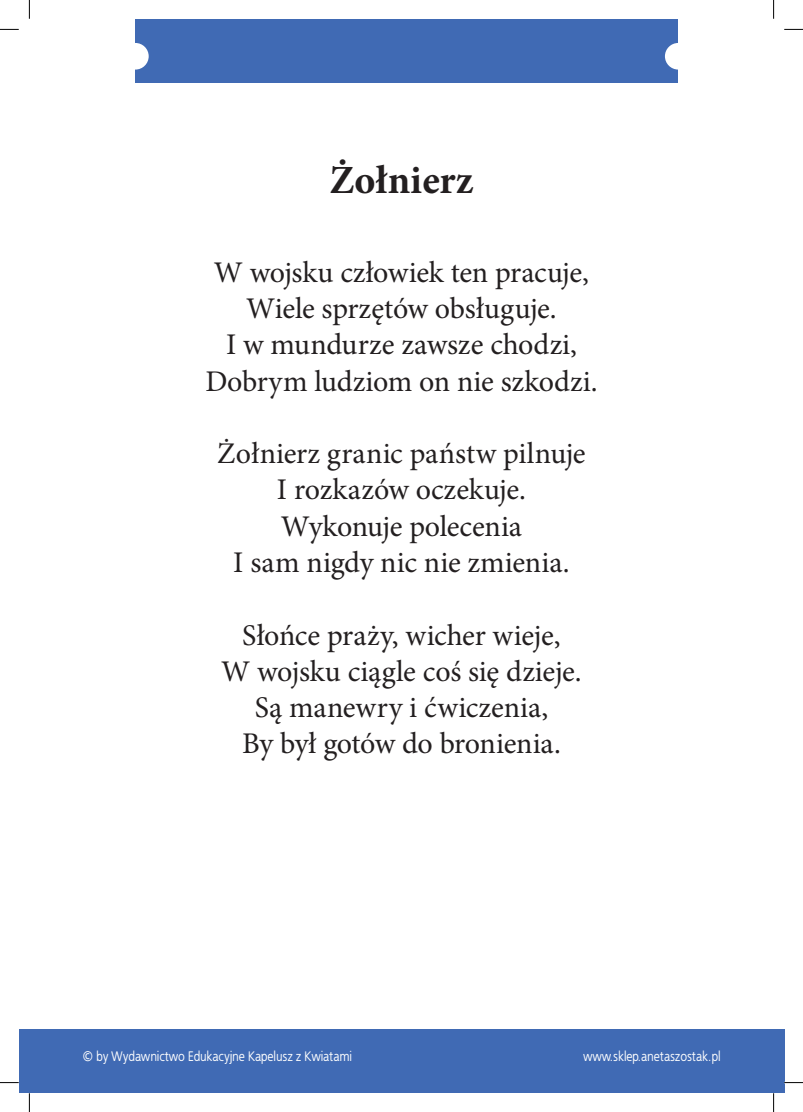
<style>
.page{position:relative;width:803px;height:1112px;background:#fff}
.page>*{position:absolute;margin:0;border:0;box-sizing:border-box;transform-origin:0 0}
.tytul{font:700 40px "Minion Pro";color:#231f20}
.wiersz{font:30px "Minion Pro";letter-spacing:-.01em;color:#231f20}
.t1{font:13.75px "Bureau TTEFN";color:#fff}
</style>
<div class="page">
<div style="left:135px;top:19px;width:543px;height:64px;background:#406ab4"></div>
<div style="left:19px;top:1029px;width:765px;height:63px;background:#406ab4"></div>
<div style="left:122px;top:43px;width:27px;height:27px;background:#fff;border-radius:50%"></div>
<div style="left:665px;top:43px;width:26px;height:27px;background:#fff;border-radius:50%"></div>
<svg style="left:0;top:29px;width:19px;height:1px"></svg>
<svg style="left:784px;top:29px;width:19px;height:1px"></svg>
<svg style="left:0;top:1082px;width:19px;height:1px"></svg>
<svg style="left:784px;top:1081px;width:19px;height:2px"></svg>
<svg style="left:29px;top:0;width:1px;height:19px"></svg>
<svg style="left:29px;top:1092px;width:1px;height:19px"></svg>
<svg style="left:773px;top:0;width:1px;height:19px"></svg>
<svg style="left:773px;top:1092px;width:1px;height:19px"></svg>
<p class="tytul" style="left:329px;top:152px;width:146px">Żołnierz</p>
<p class="wiersz" style="left:214px;top:252px;width:377px">W wojsku człowiek ten pracuje,</p>
<p class="wiersz" style="left:246px;top:288px;width:312px">Wiele sprzętów obsługuje.</p>
<p class="wiersz" style="left:226px;top:324px;width:352px">I w mundurze zawsze chodzi,</p>
<p class="wiersz" style="left:205px;top:361px;width:394px">Dobrym ludziom on nie szkodzi.</p>
<p class="wiersz" style="left:217px;top:433px;width:370px">Żołnierz granic państw pilnuje</p>
<p class="wiersz" style="left:277px;top:469px;width:251px">I rozkazów oczekuje.</p>
<p class="wiersz" style="left:281px;top:506px;width:243px">Wykonuje polecenia</p>
<p class="wiersz" style="left:233px;top:542px;width:338px">I sam nigdy nic nie zmienia.</p>
<p class="wiersz" style="left:242px;top:614px;width:320px">Słońce praży, wicher wieje,</p>
<p class="wiersz" style="left:221px;top:651px;width:362px">W wojsku ciągle coś się dzieje.</p>
<p class="wiersz" style="left:255px;top:687px;width:295px">Są manewry i ćwiczenia,</p>
<p class="wiersz" style="left:242px;top:723px;width:320px">By był gotów do bronienia.</p>
<p class="t1" style="left:83px;top:1046px;width:271px">© by Wydawnictwo Edukacyjne Kapelusz z Kwiatami</p>
<p class="t1" style="left:583px;top:1046px;width:139px">www.sklep.anetaszostak.pl</p>
</div>
